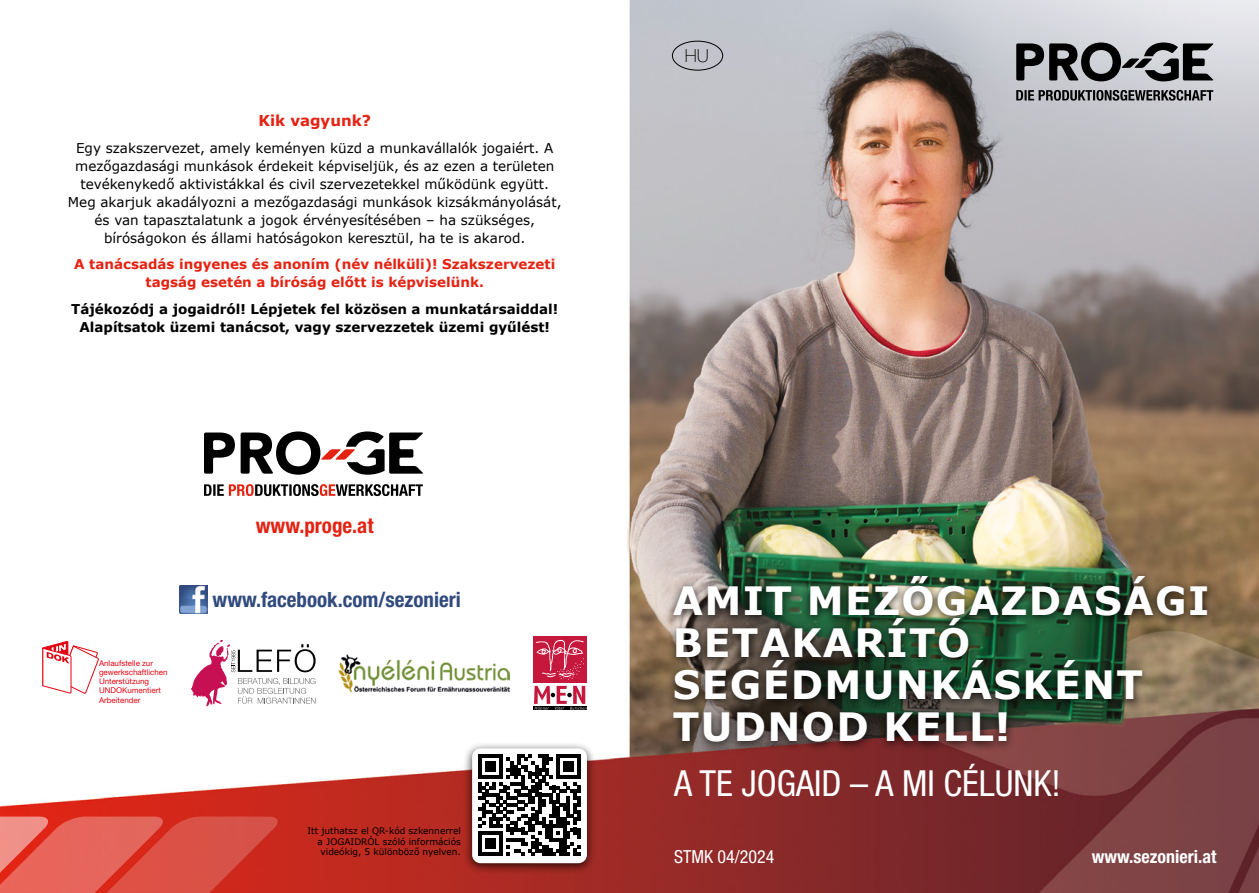
<style>
.page{position:relative;width:1259px;height:893px;background:#fff}
.page>*{position:absolute;margin:0;border:0;box-sizing:border-box;transform-origin:0 0}
.t1{font:700 39px/42px "Verdana";letter-spacing:.035em;color:#fff}
.t2{font:condensed 36px "Helvetica Neue LT Std";color:#fff}
.t3{font:700 condensed 21px "Helvetica Neue LT Std";color:#314a7e}
.t4{font:700 condensed 21px "Helvetica Neue LT Std";color:#e42313}
.t5{font:700 condensed 18px "Helvetica Neue LT Std";color:#fff}
.t6{font:condensed 18px "Helvetica Neue LT Std";color:#fff}
.t7{font:100 18px "Helvetica Neue LT Std";color:#000}
.t8{font:700 15px "Verdana";color:#e42313}
.t9{font:13.5px/18px "Verdana";color:#000;text-align:center}
.t10{font:700 13.5px/18px "Verdana";color:#000;text-align:center}
.t11{font:700 13.5px/18px "Verdana";color:#e42313;text-align:center}
.t12{font:9px/10.8px "Verdana";color:#000;text-align:right}
.t13{font:7.95px/9.3px "Helvetica Neue";color:#e30613}
</style>
<div class="page">
<img style="left:0;top:0;width:1259px;height:893px">
<svg style="left:0;top:816px;width:279px;height:77px"></svg>
<svg style="left:1016px;top:43px;width:197px;height:58px"></svg>
<svg style="left:43px;top:642px;width:56px;height:52px"></svg>
<svg style="left:191px;top:640px;width:124px;height:66px"></svg>
<div style="left:534px;top:637px;width:53px;height:46px;background:#c6183d"></div>
<svg style="left:535px;top:640px;width:49px;height:40px"></svg>
<svg style="left:534px;top:686px;width:52px;height:24px"></svg>
<img style="left:339px;top:655px;width:171px;height:37px">
<img style="left:179px;top:585px;width:28px;height:28px">
<div style="left:463px;top:741px;width:133px;height:133px;background:#000;opacity:.75"></div>
<div style="left:472px;top:748px;width:115px;height:115px;background:#fff;border-radius:9px"></div>
<svg style="left:478px;top:754px;width:102px;height:102px"></svg>
<div style="left:664px;top:569px;width:552px;height:183px;background:#000;opacity:.85"></div>
<svg style="left:204px;top:431px;width:219px;height:65px"></svg>
<div style="left:672px;top:41px;width:51px;height:30px;border:1px solid #000;border-radius:50%"></div>
<p class="t8" style="left:258px;top:110px;width:114px">Kik vagyunk?</p>
<p class="t9" style="left:68px;top:138px;width:495px">Egy szakszervezet, amely keményen küzd a munkavállalók jogaiért. A mezőgazdasági munkások érdekeit képviseljük, és az ezen a területen tevékenykedő aktivistákkal és civil szervezetekkel működünk együtt.<br>Meg akarjuk akadályozni a mezőgazdasági munkások kizsákmányolását, és van tapasztalatunk a jogok érvényesítésében – ha szükséges, bíróságokon és állami hatóságokon keresztül, ha te is akarod.</p>
<p class="t11" style="left:74px;top:255px;width:482px">A tanácsadás ingyenes és anoním (név nélküli)! Szakszervezeti tagság esetén a bíróság előtt is képviselünk.</p>
<p class="t10" style="left:71px;top:299px;width:488px">Tájékozódj a jogaidról! Lépjetek fel közösen a munkatársaiddal!<br>Alapítsatok üzemi tanácsot, vagy szervezzetek üzemi gyűlést!</p>
<h3 class="t4" style="left:256px;top:513px;width:119px">www.proge.at</h3>
<p class="t13" style="left:99px;top:658px;width:70px">Anlaufstelle zur gewerkschaftlichen<br>Unterstützung<br>UNDOKumentiert<br>Arbeitender</p>
<h3 class="t3" style="left:213px;top:587px;width:250px">www.facebook.com/sezonieri</h3>
<p class="t12" style="left:307px;top:825px;width:155px">Itt juthatsz el QR-kód szkennerrel a JOGAIDRÓL szóló információs videókig, 5 különböző nyelven.</p>
<h3 class="t7" style="left:684px;top:45px;width:26px">HU</h3>
<h1 class="t1" style="left:672px;top:579px;width:538px">AMIT MEZŐGAZDASÁGI<br>BETAKARÍTÓ<br>SEGÉDMUNKÁSKÉNT<br>TUDNOD KELL!</h1>
<h2 class="t2" style="left:674px;top:762px;width:388px">A TE JOGAID – A MI CÉLUNK!</h2>
<h3 class="t6" style="left:674px;top:846px;width:102px">STMK 04/2024</h3>
<h3 class="t5" style="left:1091px;top:846px;width:126px">www.sezonieri.at</h3>
</div>
